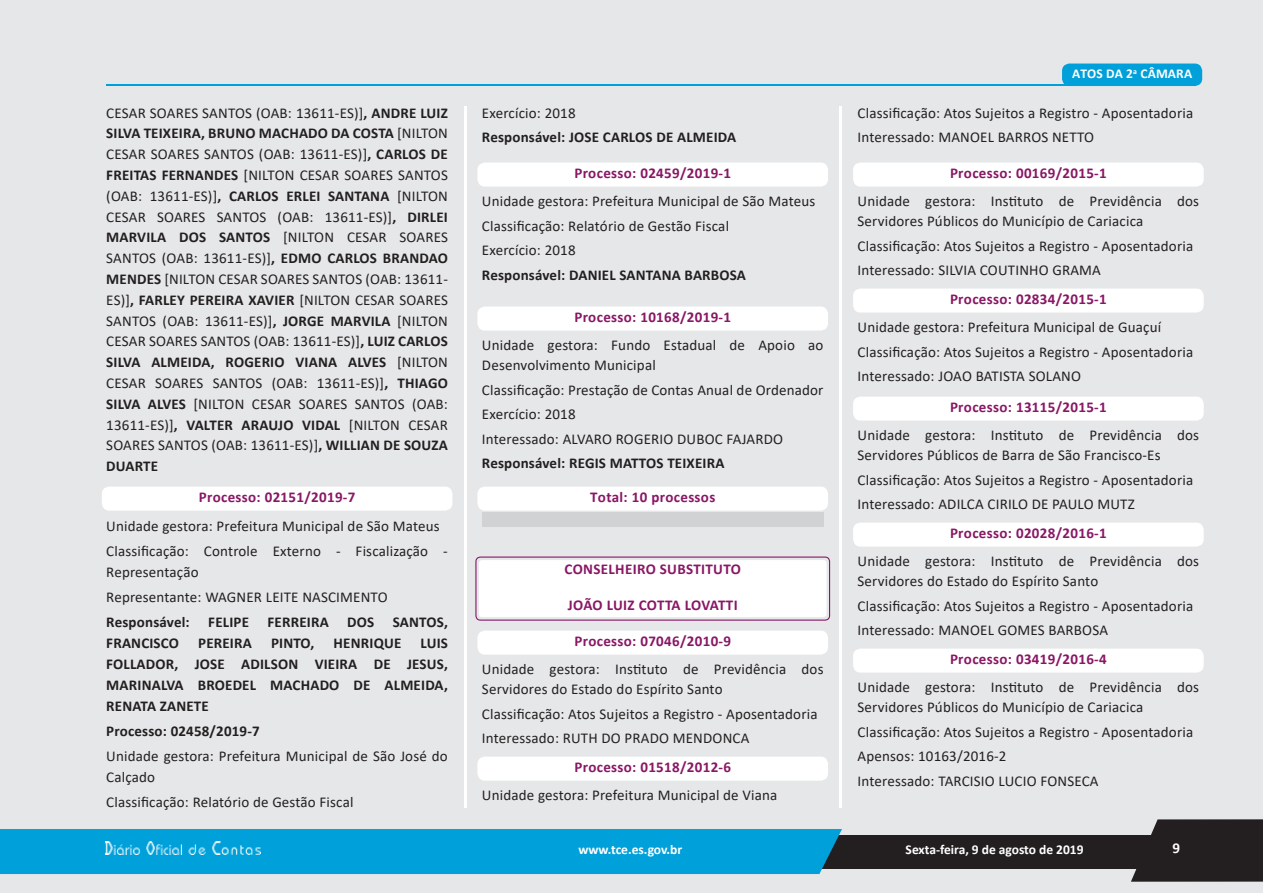
<style>
.page{position:relative;width:1263px;height:893px;background:#e6e7e9}
.page>*{position:absolute;margin:0;border:0;box-sizing:border-box;transform-origin:0 0}
.t1{font:15px/20.9px "Calibri";letter-spacing:.01em;color:#231f20}
.t2{font:700 15px "Calibri";letter-spacing:.02em;color:#891765}
.t3{font:700 15px/20.9px "Calibri";letter-spacing:.01em;color:#231f20}
.t4{font:700 15px "Calibri";color:#fff}
.t5{font:700 13.5px "Calibri";color:#fff}
.s1{font-weight:700}
</style>
<div class="page">
<svg style="left:1131px;top:819px;width:132px;height:63px;background:#3b3738"></svg>
<div style="left:804px;top:835px;width:459px;height:33px;background:#231f20"></div>
<hr style="left:465px;top:106px;width:2px;height:702px;background:#fff">
<hr style="left:839px;top:106px;width:3px;height:702px;background:#fff">
<div style="left:0;top:829px;width:842px;height:45px;background:#00a0da"></div>
<div style="left:1062px;top:64px;width:140px;height:22px;background:#00a0da;border-radius:8px"></div>
<hr style="left:106px;top:85px;width:1032px;height:1px;background:#00a0da">
<img style="left:105px;top:842px;width:156px;height:13px">
<div style="left:102px;top:487px;width:350px;height:24px;background:#fff;border-radius:8px"></div>
<div style="left:477px;top:163px;width:351px;height:24px;background:#fff;border-radius:8px"></div>
<div style="left:477px;top:307px;width:351px;height:24px;background:#fff;border-radius:8px"></div>
<div style="left:477px;top:487px;width:351px;height:24px;background:#fff;border-radius:8px"></div>
<div style="left:482px;top:512px;width:341px;height:14px;background:#d1d2d4"></div>
<svg style="left:475px;top:556px;width:355px;height:65px;background:#f7f2f6"></svg>
<div style="left:477px;top:631px;width:351px;height:24px;background:#fff;border-radius:8px"></div>
<div style="left:477px;top:757px;width:351px;height:24px;background:#fff;border-radius:8px"></div>
<div style="left:853px;top:163px;width:351px;height:24px;background:#fff;border-radius:8px"></div>
<div style="left:853px;top:289px;width:351px;height:24px;background:#fff;border-radius:8px"></div>
<div style="left:853px;top:397px;width:351px;height:24px;background:#fff;border-radius:8px"></div>
<div style="left:853px;top:523px;width:351px;height:24px;background:#fff;border-radius:8px"></div>
<div style="left:853px;top:649px;width:351px;height:24px;background:#fff;border-radius:8px"></div>
<p class="t1" style="left:106px;top:102px;width:343px;text-align:justify">CESAR SOARES SANTOS (OAB: 13611-ES)]<span class="s1">, ANDRE LUIZ SILVA TEIXEIRA, BRUNO MACHADO DA COSTA</span> [NILTON CESAR SOARES SANTOS (OAB: 13611-ES)]<span class="s1">, CARLOS DE FREITAS FERNANDES</span> [NILTON CESAR SOARES SANTOS (OAB: 13611-ES)]<span class="s1">, CARLOS ERLEI SANTANA</span> [NILTON CESAR SOARES SANTOS (OAB: 13611-ES)]<span class="s1">, DIRLEI MARVILA DOS SANTOS</span> [NILTON CESAR SOARES SANTOS (OAB: 13611-ES)]<span class="s1">, EDMO CARLOS BRANDAO MENDES</span> [NILTON CESAR SOARES SANTOS (OAB: 13611- ES)]<span class="s1">, FARLEY PEREIRA XAVIER</span> [NILTON CESAR SOARES SANTOS (OAB: 13611-ES)]<span class="s1">, JORGE MARVILA</span> [NILTON CESAR SOARES SANTOS (OAB: 13611-ES)]<span class="s1">, LUIZ CARLOS SILVA ALMEIDA, ROGERIO VIANA ALVES</span> [NILTON CESAR SOARES SANTOS (OAB: 13611-ES)]<span class="s1">, THIAGO SILVA ALVES</span> [NILTON CESAR SOARES SANTOS (OAB:<br>13611-ES)]<span class="s1">, VALTER ARAUJO VIDAL</span> [NILTON CESAR SOARES SANTOS (OAB: 13611-ES)]<span class="s1">, WILLIAN DE SOUZA DUARTE</span></p>
<p class="t2" style="left:199px;top:487px;width:158px">Processo: 02151/2019-7</p>
<p class="t1" style="left:106px;top:513px;width:343px;line-height:25.3px">Unidade gestora: Prefeitura Municipal de São Mateus<br>Classificação: Controle Externo - Fiscalização -</p>
<p class="t1" style="left:106px;top:559px;width:283px;line-height:25.3px">Representação<br>Representante: WAGNER LEITE NASCIMENTO</p>
<p class="t3" style="left:106px;top:612px;width:343px">Responsável: FELIPE FERREIRA DOS SANTOS,<br>FRANCISCO</p>
<p class="t3" style="left:106px;top:633px;width:343px;text-align:justify;text-indent:314px">LUIS FOLLADOR, JOSE ADILSON VIEIRA DE JESUS, MARINALVA BROEDEL MACHADO DE ALMEIDA, RENATA ZANETE</p>
<p class="t3" style="left:106px;top:720px;width:155px">Processo: 02458/2019-7</p>
<p class="t1" style="left:106px;top:745px;width:343px">Unidade gestora: Prefeitura Municipal de São José do<br>Calçado</p>
<p class="t1" style="left:106px;top:792px;width:249px">Classificação: Relatório de Gestão Fiscal</p>
<p class="t3" style="left:198px;top:633px;width:55px">PEREIRA</p>
<p class="t3" style="left:271px;top:633px;width:45px">PINTO,</p>
<p class="t3" style="left:334px;top:633px;width:69px">HENRIQUE</p>
<p class="t1" style="left:482px;top:102px;width:95px">Exercício: 2018</p>
<p class="t3" style="left:482px;top:127px;width:256px">Responsável: JOSE CARLOS DE ALMEIDA</p>
<p class="t2" style="left:574px;top:163px;width:158px">Processo: 02459/2019-1</p>
<p class="t1" style="left:482px;top:188px;width:335px;line-height:24.6px">Unidade gestora: Prefeitura Municipal de São Mateus<br>Classificação: Relatório de Gestão Fiscal<br>Exercício: 2018</p>
<p class="t3" style="left:482px;top:264px;width:266px">Responsável: DANIEL SANTANA BARBOSA</p>
<p class="t2" style="left:574px;top:307px;width:158px">Processo: 10168/2019-1</p>
<p class="t1" style="left:482px;top:334px;width:343px;line-height:20.1px">Unidade gestora: Fundo Estadual de Apoio ao<br>Desenvolvimento Municipal</p>
<p class="t1" style="left:482px;top:377px;width:343px;line-height:24.6px">Classificação: Prestação de Contas Anual de Ordenador<br>Exercício: 2018<br>Interessado: ALVARO ROGERIO DUBOC FAJARDO</p>
<p class="t3" style="left:482px;top:453px;width:244px">Responsável: REGIS MATTOS TEIXEIRA</p>
<p class="t2" style="left:590px;top:487px;width:127px">Total: 10 processos</p>
<p class="t2" style="left:565px;top:559px;width:178px">CONSELHEIRO SUBSTITUTO</p>
<p class="t2" style="left:568px;top:595px;width:171px">JOÃO LUIZ COTTA LOVATTI</p>
<p class="t2" style="left:574px;top:631px;width:158px">Processo: 07046/2010-9</p>
<p class="t1" style="left:482px;top:658px;width:343px;line-height:20.1px">Unidade gestora: Instituto de Previdência dos<br>Servidores do Estado do Espírito Santo</p>
<p class="t1" style="left:482px;top:701px;width:337px;line-height:24.6px">Classificação: Atos Sujeitos a Registro - Aposentadoria<br>Interessado: RUTH DO PRADO MENDONCA</p>
<p class="t2" style="left:574px;top:757px;width:158px">Processo: 01518/2012-6</p>
<p class="t1" style="left:482px;top:784px;width:297px">Unidade gestora: Prefeitura Municipal de Viana</p>
<p class="t5" style="left:578px;top:840px;width:105px">www.tce.es.gov.br</p>
<p class="t5" style="left:1072px;top:64px;width:122px">ATOS DA 2<sup>a</sup> CÂMARA</p>
<p class="t1" style="left:857px;top:100px;width:337px;line-height:24.6px">Classificação: Atos Sujeitos a Registro - Aposentadoria<br>Interessado: MANOEL BARROS NETTO</p>
<p class="t2" style="left:950px;top:163px;width:158px">Processo: 00169/2015-1</p>
<p class="t1" style="left:857px;top:190px;width:343px;line-height:20.1px">Unidade gestora: Instituto de Previdência dos<br>Servidores Públicos do Município de Cariacica</p>
<p class="t1" style="left:857px;top:233px;width:337px;line-height:24.6px">Classificação: Atos Sujeitos a Registro - Aposentadoria<br>Interessado: SILVIA COUTINHO GRAMA</p>
<p class="t2" style="left:950px;top:289px;width:158px">Processo: 02834/2015-1</p>
<p class="t1" style="left:857px;top:314px;width:337px;line-height:24.6px">Unidade gestora: Prefeitura Municipal de Guaçuí<br>Classificação: Atos Sujeitos a Registro - Aposentadoria<br>Interessado: JOAO BATISTA SOLANO</p>
<p class="t2" style="left:950px;top:397px;width:158px">Processo: 13115/2015-1</p>
<p class="t1" style="left:857px;top:424px;width:343px;line-height:20.1px">Unidade gestora: Instituto de Previdência dos<br>Servidores Públicos de Barra de São Francisco-Es</p>
<p class="t1" style="left:857px;top:467px;width:337px;line-height:24.6px">Classificação: Atos Sujeitos a Registro - Aposentadoria<br>Interessado: ADILCA CIRILO DE PAULO MUTZ</p>
<p class="t2" style="left:950px;top:523px;width:158px">Processo: 02028/2016-1</p>
<p class="t1" style="left:857px;top:550px;width:343px;line-height:20.1px">Unidade gestora: Instituto de Previdência dos<br>Servidores do Estado do Espírito Santo</p>
<p class="t1" style="left:857px;top:593px;width:337px;line-height:24.6px">Classificação: Atos Sujeitos a Registro - Aposentadoria<br>Interessado: MANOEL GOMES BARBOSA</p>
<p class="t2" style="left:950px;top:649px;width:158px">Processo: 03419/2016-4</p>
<p class="t1" style="left:857px;top:676px;width:343px;line-height:20.1px">Unidade gestora: Instituto de Previdência dos<br>Servidores Públicos do Município de Cariacica</p>
<p class="t1" style="left:857px;top:719px;width:337px;line-height:24.6px">Classificação: Atos Sujeitos a Registro - Aposentadoria<br>Apensos: 10163/2016-2<br>Interessado: TARCISIO LUCIO FONSECA</p>
<p class="t5" style="left:906px;top:840px;width:180px">Sexta-feira, 9 de agosto de 2019</p>
<p class="t4" style="left:1172px;top:837px;width:9px">9</p>
</div>
